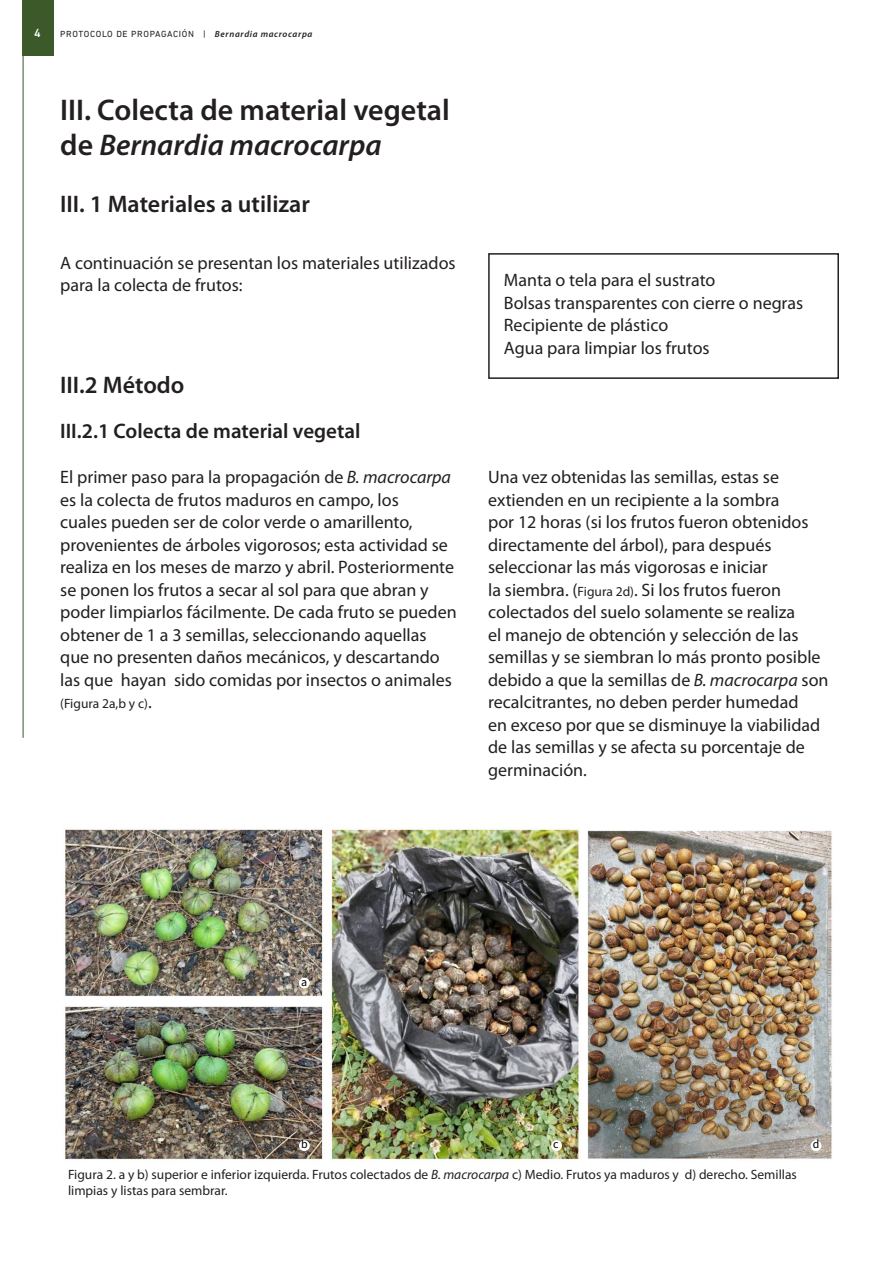
<style>
.page{position:relative;width:893px;height:1263px;background:#fff}
.page>*{position:absolute;margin:0;border:0;box-sizing:border-box;transform-origin:0 0}
.t1{font:600 30px/34.5px "Myriad Pro";color:#231f20}
.t2{font:600 24px "Myriad Pro";color:#231f20}
.t3{font:600 21px "Myriad Pro";color:#231f20}
.t4{font:18px/22.5px "Myriad Pro";color:#231f20}
.t5{font:13.5px/16.5px "Myriad Pro";color:#231f20}
.t6{font:12px "Source Sans Pro";color:#000}
.t7{font:500 12px "DIN Next LT Pro";color:#fff}
.t8{font:9px "DIN Next LT Pro";letter-spacing:.075em;color:#231f20}
.s1{font-family:"Myriad Pro";font-weight:600;font-style:italic}
.s2{font-style:italic}
.s3{font-size:18px}
.s4{font-size:13.5px}
</style>
<div class="page">
<div style="left:23px;top:0;width:31px;height:56px;background:#3b5929"></div>
<hr style="left:23px;top:54px;width:1px;height:684px;background:#3b5929">
<img style="left:64px;top:829px;width:768px;height:331px">
<div style="left:299px;top:978px;width:11px;height:10px;background:#fff;border-radius:50%"></div>
<div style="left:299px;top:1140px;width:11px;height:11px;background:#fff;border-radius:50%"></div>
<div style="left:551px;top:1140px;width:11px;height:11px;background:#fff;border-radius:50%"></div>
<div style="left:811px;top:1140px;width:10px;height:11px;background:#fff;border-radius:50%"></div>
<div style="left:488px;top:253px;width:351px;height:126px;border:2px solid #231f20"></div>
<p class="t7" style="left:34px;top:26px;width:8px">4</p>
<p class="t8" style="left:60px;top:29px;width:254px">PROTOCOLO DE PROPAGACIÓN | <span class="s1">Bernardia macrocarpa</span></p>
<p class="t1" style="left:60px;top:92px;width:391px">III. Colecta de material vegetal de <span class="s2">Bernardia macrocarpa</span></p>
<p class="t2" style="left:60px;top:188px;width:251px">III. 1 Materiales a utilizar</p>
<p class="t4" style="left:60px;top:251px;width:397px">A continuación se presentan los materiales utilizados para la colecta de frutos:</p>
<p class="t2" style="left:60px;top:370px;width:126px">III.2 Método</p>
<p class="t3" style="left:60px;top:418px;width:302px">III.2.1 Colecta de material vegetal</p>
<p class="t4" style="left:60px;top:466px;width:398px">El primer paso para la propagación de <span class="s2">B. macrocarpa </span>es la colecta de frutos maduros en campo, los<br>cuales pueden ser de color verde o amarillento, provenientes de árboles vigorosos; esta actividad se realiza en los meses de marzo y abril. Posteriormente se ponen los frutos a secar al sol para que abran y poder limpiarlos fácilmente. De cada fruto se pueden obtener de 1 a 3 semillas, seleccionando aquellas que no presenten daños mecánicos, y descartando las que hayan sido comidas por insectos o animales</p>
<p class="t5" style="left:60px;top:695px;width:93px">(Figura 2a,b y c)<span class="s3">.</span></p>
<p class="t4" style="left:504px;top:269px;width:213px">Manta o tela para el sustrato</p>
<p class="t4" style="left:504px;top:291px;width:301px">Bolsas transparentes con cierre o negras</p>
<p class="t4" style="left:504px;top:314px;width:166px">Recipiente de plástico</p>
<p class="t4" style="left:504px;top:336px;width:207px">Agua para limpiar los frutos</p>
<p class="t4" style="left:488px;top:465px;width:342px">Una vez obtenidas las semillas, estas se extienden en un recipiente a la sombra<br>por 12 horas (si los frutos fueron obtenidos directamente del árbol), para después seleccionar las más vigorosas e iniciar<br>la siembra. (<span class="s4">Figura 2d)</span>. Si los frutos fueron colectados del suelo solamente se realiza<br>el manejo de obtención y selección de las semillas y se siembran lo más pronto posible debido a que la semillas de <span class="s2">B. macrocarpa</span> son recalcitrantes, no deben perder humedad<br>en exceso por que se disminuye la viabilidad de las semillas y se afecta su porcentaje de germinación.</p>
<p class="t6" style="left:301px;top:973px;width:8px">a</p>
<p class="t6" style="left:301px;top:1136px;width:8px">b</p>
<p class="t6" style="left:553px;top:1136px;width:7px">c</p>
<p class="t6" style="left:813px;top:1136px;width:8px">d</p>
<p class="t5" style="left:68px;top:1165px;width:730px">Figura 2. a y b) superior e inferior izquierda. Frutos colectados de <span class="s2">B. macrocarpa</span> c) Medio. Frutos ya maduros y d) derecho. Semillas limpias y listas para sembrar.</p>
</div>
